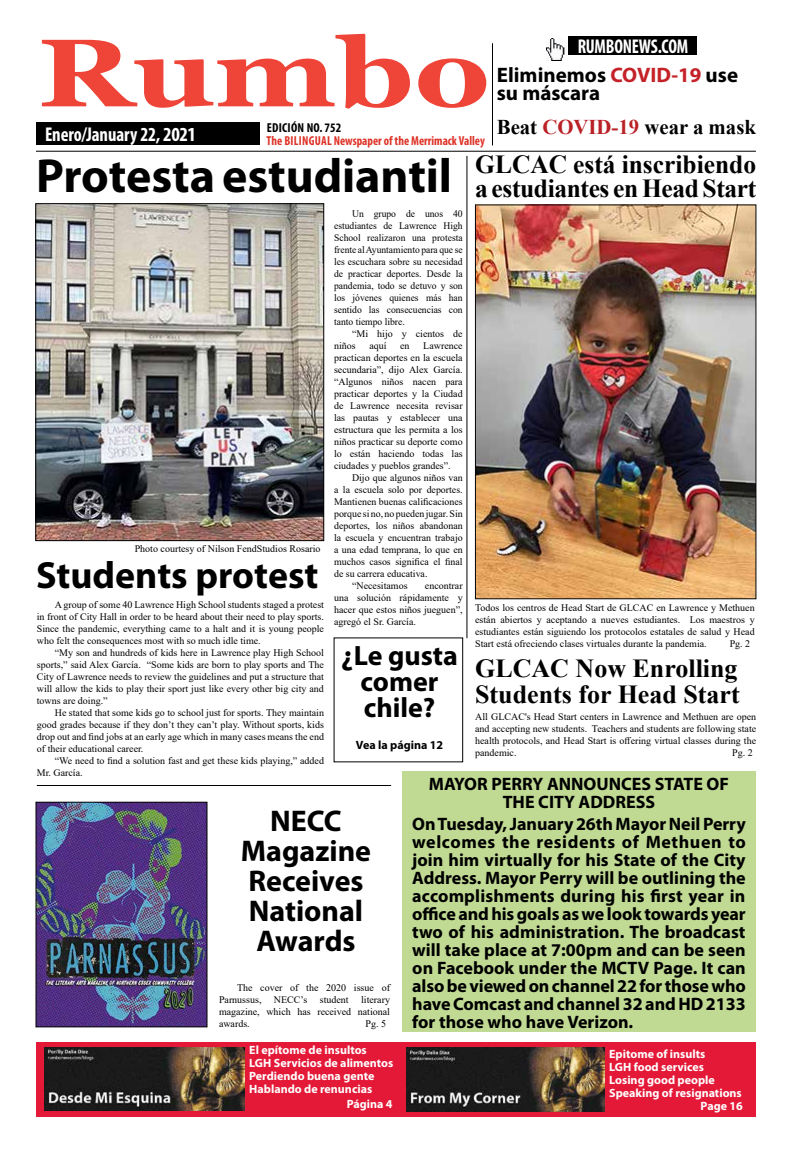
<style>
.page{position:relative;width:792px;height:1152px;background:#fff}
.page>*{position:absolute;margin:0;border:0;box-sizing:border-box;transform-origin:0 0}
.t1{font:700 96px "Georgia";color:#ef4438;scale:1.25 1}
.t2{font:700 48px "Myriad Pro";color:#000}
.t3{font:700 38px "Myriad Pro";color:#000}
.t4{font:700 30px/30px "Myriad Pro";color:#000;text-align:center}
.t5{font:700 28px/26px "Myriad Pro";color:#000;text-align:center}
.t6{font:700 26px/24px "Times New Roman";color:#000}
.t7{font:700 21px/18px "Myriad Pro";color:#000}
.t8{font:700 21px "Times New Roman";color:#000}
.t9{font:700 condensed 20px "Myriad Pro";letter-spacing:-.01em;color:#fff;scale:.93 1}
.t10{font:700 condensed 20px "Myriad Pro";letter-spacing:-.01em;color:#fff;scale:.9 1}
.t11{font:700 18px/18px "Myriad Pro";color:#000;text-align:center}
.t12{font:700 condensed 13px "Myriad Pro";color:#de3227;scale:.95 1}
.t13{font:700 condensed 13px "Myriad Pro";letter-spacing:.02em;color:#000}
.t14{font:700 12px/13px "Myriad Pro";color:#fff}
.t15{font:700 12px "Myriad Pro";color:#000}
.t16{font:10px/12px "Times New Roman";color:#000;text-align:justify}
.t17{font:10px/12px "Times New Roman";color:#000;text-align:justify;scale:.96 1}
.s1{color:#c42128}
.s2{color:#ba2126}
</style>
<div class="page">
<div style="left:36px;top:1042px;width:720px;height:75px;background:#e31937"></div>
<img style="left:45px;top:1048px;width:199px;height:63px">
<img style="left:406px;top:1047px;width:198px;height:65px">
<div style="left:36px;top:123px;width:223px;height:22px;background:#000"></div>
<div style="left:569px;top:36px;width:128px;height:19px;background:#000"></div>
<img style="left:546px;top:38px;width:19px;height:22px">
<hr style="left:36px;top:151px;width:720px;height:1px;background:#000">
<hr style="left:492px;top:43px;width:1px;height:102px;background:#000">
<img style="left:38px;top:804px;width:167px;height:221px">
<div style="left:36px;top:802px;width:171px;height:225px;border:1px solid #000"></div>
<div style="left:402px;top:771px;width:354px;height:261px;background:#c0da93"></div>
<img style="left:477px;top:207px;width:277px;height:390px">
<div style="left:475px;top:205px;width:281px;height:394px;border:1px solid #030506"></div>
<img style="left:38px;top:205px;width:284px;height:334px">
<div style="left:36px;top:203px;width:288px;height:338px;border:1px solid #000"></div>
<hr style="left:37px;top:785px;width:354px;height:1px;background:#000">
<hr style="left:467px;top:156px;width:1px;height:482px;background:#000">
<h1 class="t1" style="left:38px;top:11px;width:364px">Rumbo</h1>
<h3 class="t9" style="left:45px;top:122px;width:164px">Enero/January 22, 2021</h3>
<h3 class="t13" style="left:267px;top:120px;width:76px">EDICIÓN NO. 752</h3>
<h3 class="t12" style="left:267px;top:133px;width:231px">The BILINGUAL Newspaper of the Merrimack Valley</h3>
<h3 class="t10" style="left:578px;top:34px;width:124px">RUMBONEWS.COM</h3>
<h3 class="t7" style="left:497px;top:65px;width:243px">Eliminemos <span class="s1">COVID-19</span> use su máscara</h3>
<h3 class="t8" style="left:497px;top:112px;width:261px">Beat <span class="s2">COVID-19</span> wear a mask</h3>
<h2 class="t2" style="left:36px;top:144px;width:418px">Protesta estudiantil</h2>
<h3 class="t6" style="left:475px;top:152px;width:283px">GLCAC está inscribiendo a estudiantes en Head Start</h3>
<p class="t17" style="left:334px;top:208px;width:136px;text-indent:18px">Un grupo de unos 40 estudiantes de Lawrence High School realizaron una protesta frente al Ayuntamiento para que se les escuchara sobre su necesidad de practicar deportes. Desde la pandemia, todo se detuvo y son los jóvenes quienes más han sentido las consecuencias con tanto tiempo libre.</p>
<p class="t16" style="left:334px;top:328px;width:130px;text-indent:18px">“Mi hijo y cientos de niños</p>
<p class="t16" style="left:369px;top:340px;width:19px">aquí</p>
<p class="t16" style="left:400px;top:340px;width:11px">en</p>
<p class="t16" style="left:334px;top:340px;width:130px;text-indent:89px">Lawrence practican deportes en la escuela secundaria”, dijo Alex García. “Algunos niños nacen para practicar deportes y la Ciudad de Lawrence necesita revisar las pautas y establecer una estructura que les permita a los niños practicar su deporte como lo están haciendo todas las ciudades y pueblos grandes”.</p>
<p class="t16" style="left:352px;top:472px;width:112px">Dijo que algunos niños van</p>
<p class="t16" style="left:334px;top:484px;width:130px">a la escuela solo por deportes.</p>
<p class="t16" style="left:334px;top:496px;width:130px">Mantienen buenas calificaciones</p>
<p class="t16" style="left:334px;top:508px;width:130px">porque si no, no pueden jugar. Sin</p>
<p class="t16" style="left:334px;top:520px;width:130px">deportes, los niños abandonan</p>
<p class="t16" style="left:334px;top:532px;width:130px">la escuela y encuentran trabajo</p>
<p class="t16" style="left:334px;top:544px;width:130px">a una edad temprana, lo que en</p>
<p class="t16" style="left:334px;top:556px;width:130px">muchos casos significa el final</p>
<p class="t16" style="left:334px;top:568px;width:95px">de su carrera educativa.</p>
<p class="t16" style="left:352px;top:580px;width:57px">“Necesitamos</p>
<p class="t16" style="left:135px;top:542px;width:187px">Photo courtesy of Nilson FendStudios Rosario</p>
<h3 class="t3" style="left:36px;top:550px;width:284px">Students protest</h3>
<p class="t16" style="left:334px;top:580px;width:130px;text-indent:91px">encontrar una solución rápidamente y hacer que estos niños jueguen”, agregó el Sr. García.</p>
<p class="t16" style="left:37px;top:598px;width:289px;text-indent:18px">A group of some 40 Lawrence High School students staged a protest in front of City Hall in order to be heard about their need to play sports.<br>Since the pandemic, everything came to a halt and it is young people who felt the consequences most with so much idle time.</p>
<p class="t16" style="left:37px;top:646px;width:289px;text-indent:18px">“My son and hundreds of kids here in Lawrence play High School sports,” said Alex García. “Some kids are born to play sports and The City of Lawrence needs to review the guidelines and put a structure that will allow the kids to play their sport just like every other big city and towns are doing.”</p>
<p class="t16" style="left:37px;top:706px;width:289px;text-indent:18px">He stated that some kids go to school just for sports. They maintain good grades because if they don’t they can’t play. Without sports, kids drop out and find jobs at an early age which in many cases means the end of their educational career.</p>
<p class="t16" style="left:37px;top:754px;width:289px;text-indent:18px">“We need to find a solution fast and get these kids playing,” added<br>Mr. García.</p>
<p class="t16" style="left:475px;top:601px;width:281px">Todos los centros de Head Start de GLCAC en Lawrence y Methuen están abiertos y aceptando a nueves estudiantes. Los maestros y estudiantes están siguiendo los protocolos estatales de salud y Head Start está ofreciendo clases virtuales durante la pandemia.</p>
<p class="t16" style="left:730px;top:637px;width:22px">Pg. 2</p>
<h3 class="t5" style="left:341px;top:642px;width:118px">¿Le gusta comer chile?</h3>
<p class="t15" style="left:356px;top:737px;width:89px">Vea la página 12</p>
<h3 class="t6" style="left:475px;top:654px;width:266px;line-height:26px">GLCAC Now Enrolling<br>Students for Head Start</h3>
<p class="t16" style="left:475px;top:710px;width:283px">All GLCAC's Head Start centers in Lawrence and Methuen are open and accepting new students. Teachers and students are following state health protocols, and Head Start is offering virtual classes during the pandemic.</p>
<p class="t16" style="left:732px;top:746px;width:22px">Pg. 2</p>
<h3 class="t11" style="left:429px;top:774px;width:302px">MAYOR PERRY ANNOUNCES STATE OF<br>THE CITY ADDRESS</h3>
<p class="t11" style="left:412px;top:815px;width:335px;text-align:justify">On Tuesday, January 26th Mayor Neil Perry welcomes the residents of Methuen to join him virtually for his State of the City Address. Mayor Perry will be outlining the accomplishments during his first year in office and his goals as we look towards year two of his administration. The broadcast will take place at 7:00pm and can be seen on Facebook under the MCTV Page. It can also be viewed on channel 22 for those who have Comcast and channel 32 and HD 2133 for those who have Verizon.</p>
<h3 class="t4" style="left:241px;top:805px;width:132px">NECC<br>Magazine<br>Receives<br>National<br>Awards</h3>
<p class="t16" style="left:219px;top:981px;width:173px;text-indent:18px">The cover of the 2020 issue of Parnussus, NECC’s student literary magazine, which has received national awards.</p>
<p class="t16" style="left:366px;top:1017px;width:22px">Pg. 5</p>
<p class="t14" style="left:249px;top:1043px;width:146px">El epítome de insultos<br>LGH Servicios de alimentos<br>Perdiendo buena gente<br>Hablando de renuncias</p>
<p class="t14" style="left:347px;top:1097px;width:47px">Página 4</p>
<p class="t14" style="left:609px;top:1047px;width:98px">Epitome of insults</p>
<p class="t14" style="left:609px;top:1060px;width:96px">LGH food services</p>
<p class="t14" style="left:609px;top:1073px;width:107px">Losing good people</p>
<p class="t14" style="left:609px;top:1086px;width:134px">Speaking of resignations</p>
<p class="t14" style="left:701px;top:1099px;width:44px">Page 16</p>
</div>
